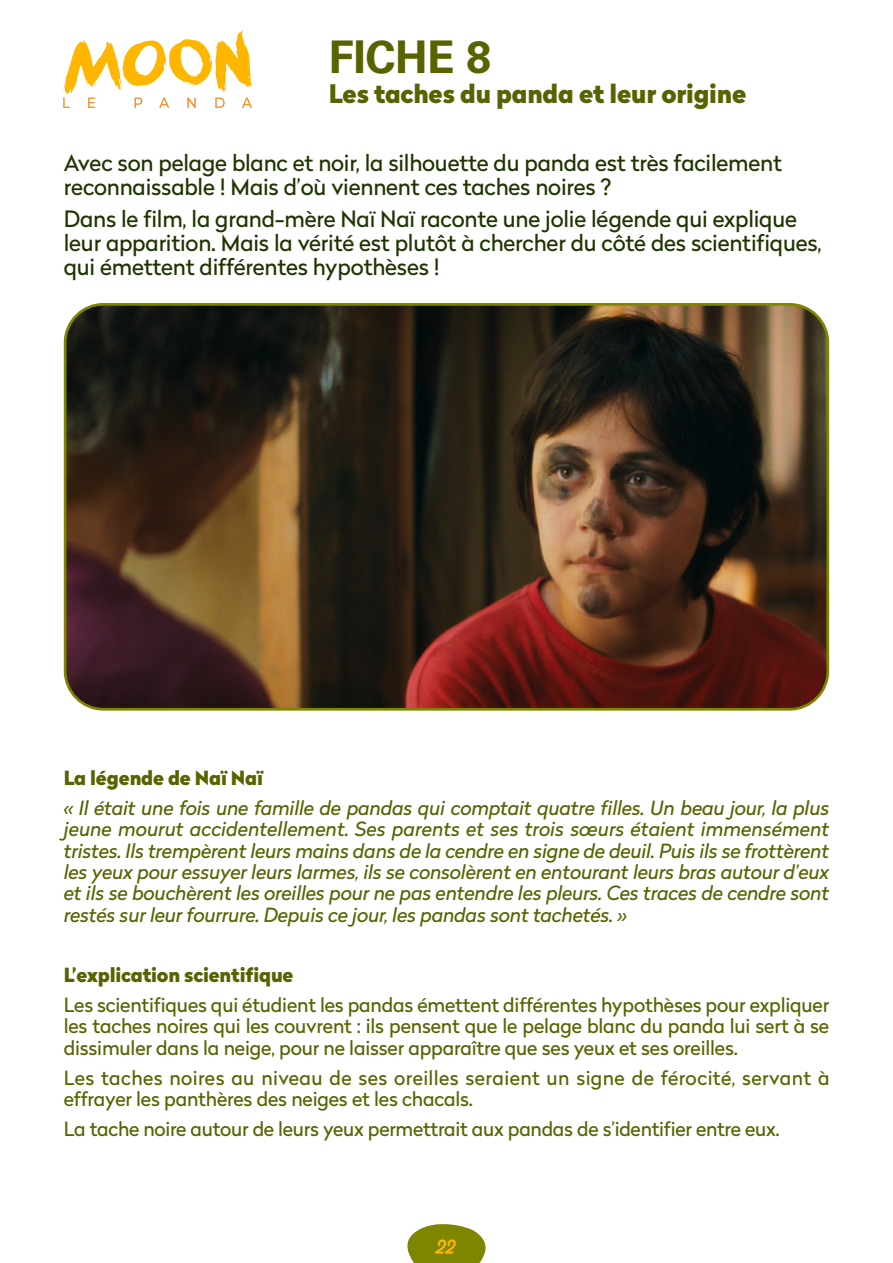
<style>
.page{position:relative;width:893px;height:1263px;background:#fff}
.page>*{position:absolute;margin:0;border:0;box-sizing:border-box;transform-origin:0 0}
.t1{font:700 45px "Univers LT Std";letter-spacing:-.01em;color:#586300}
.t2{font:900 25.5px "Radikal";letter-spacing:-.01em;color:#586300}
.t3{font:22.5px/24px "Radikal";letter-spacing:-.01em;color:#1e3501}
.t4{font:italic 19.5px/21.5px "Radikal";letter-spacing:-.01em;color:#586300;text-align:justify}
.t5{font:19.5px/21.5px "Radikal";letter-spacing:-.01em;color:#586300;text-align:justify}
.t6{font:19.5px/21.5px "Radikal";letter-spacing:.02em;color:#586300}
.t7{font:900 19.5px "Radikal";letter-spacing:-.01em;color:#586300}
.t8{font:800 18px "Alkaline";color:#ffb600}
</style>
<div class="page">
<svg style="left:407px;top:1224px;width:79px;height:39px"></svg>
<svg style="left:63px;top:30px;width:189px;height:78px"></svg>
<img style="left:65px;top:304px;width:763px;height:403px">
<div style="left:64px;top:303px;width:765px;height:408px;border:3px solid #7e8600;border-radius:38px"></div>
<p class="t1" style="left:329px;top:31px;width:164px">FICHE 8</p>
<p class="t2" style="left:329px;top:74px;width:419px">Les taches du panda et leur origine</p>
<p class="t3" style="left:64px;top:150px;width:720px">Avec son pelage blanc et noir, la silhouette du panda est très facilement reconnaissable ! Mais d’où viennent ces taches noires ?</p>
<p class="t3" style="left:64px;top:207px;width:759px">Dans le film, la grand-mère Naï Naï raconte une jolie légende qui explique leur apparition. Mais la vérité est plutôt à chercher du côté des scientifiques, qui émettent différentes hypothèses !</p>
<p class="t7" style="left:64px;top:763px;width:201px">La légende de Naï Naï</p>
<p class="t4" style="left:64px;top:796px;width:767px">« Il était une fois une famille de pandas qui comptait quatre filles. Un beau jour, la plus jeune mourut accidentellement. Ses parents et ses trois sœurs étaient immensément tristes. Ils trempèrent leurs mains dans de la cendre en signe de deuil. Puis ils se frottèrent les yeux pour essuyer leurs larmes, ils se consolèrent en entourant leurs bras autour d’eux et ils se bouchèrent les oreilles pour ne pas entendre les pleurs. Ces traces de cendre sont restés sur leur fourrure. Depuis ce jour, les pandas sont tachetés. »</p>
<p class="t7" style="left:64px;top:960px;width:231px">L’explication scientifique</p>
<p class="t5" style="left:64px;top:993px;width:767px">Les scientifiques qui étudient les pandas émettent différentes hypothèses pour expliquer les taches noires qui les couvrent : ils pensent que le pelage blanc du panda lui sert à se dissimuler dans la neige, pour ne laisser apparaître que ses yeux et ses oreilles.</p>
<p class="t6" style="left:64px;top:1066px;width:767px">Les taches noires au niveau de ses oreilles seraient un signe de férocité, servant à effrayer les panthères des neiges et les chacals.</p>
<p class="t5" style="left:64px;top:1118px;width:717px">La tache noire autour de leurs yeux permettrait aux pandas de s’identifier entre eux.</p>
<p class="t8" style="left:436px;top:1235px;width:21px">22</p>
</div>
